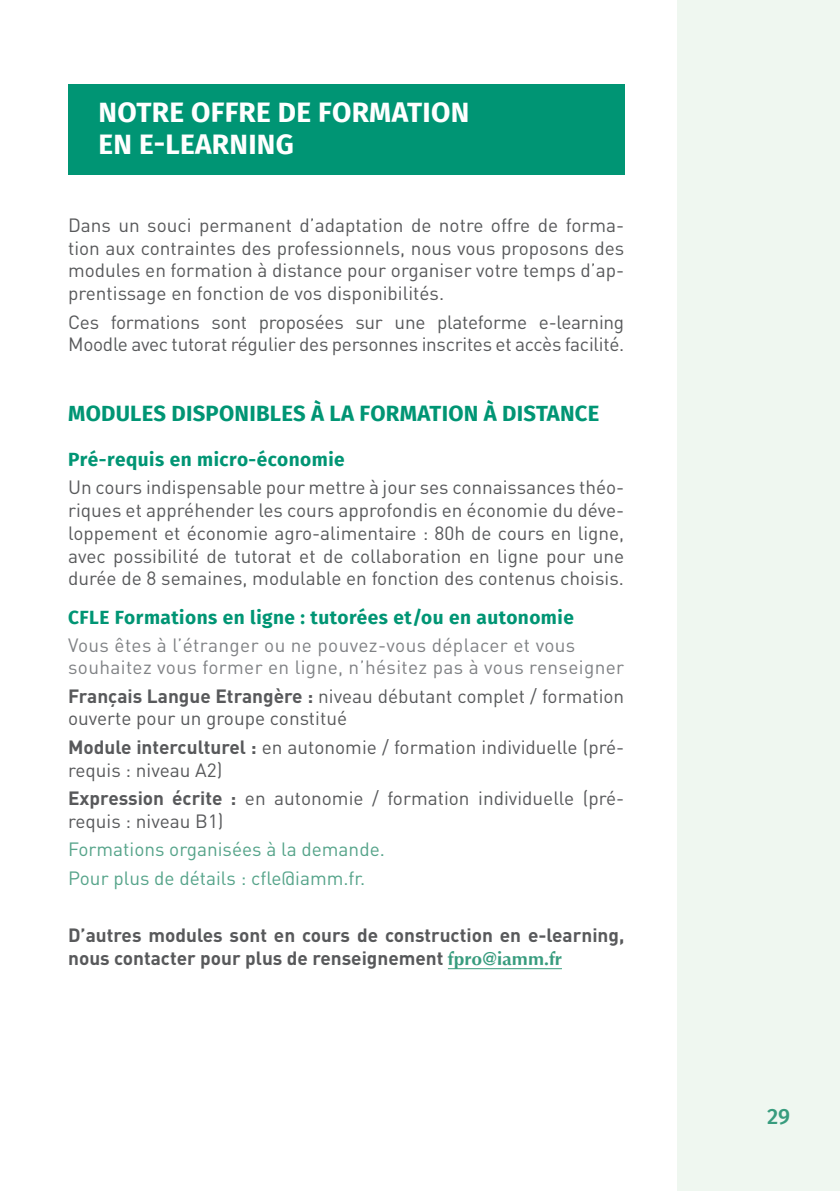
<style>
.page{position:relative;width:840px;height:1191px;background:#fff}
.page>*{position:absolute;margin:0;border:0;box-sizing:border-box;transform-origin:0 0}
.t1{font:700 28px/32px "Fira Sans";letter-spacing:.01em;color:#fff}
.t2{font:700 22px "Fira Sans";letter-spacing:.01em;color:#009574}
.t3{font:500 22px "Fira Sans";color:#389c7e}
.t4{font:19px/22.8px "DIN";color:#58595b}
.t5{font:19px/22px "DIN";letter-spacing:.02em;color:#808285}
.t6{font:700 19px/22.8px "DIN";color:#58595b}
.t7{font:700 19px "Fira Sans";letter-spacing:.025em;color:#009574}
.t8{font:19px/28.4px "DIN";color:#56a48a}
.s1{font-weight:700}
.s2{font-family:"Optimum";color:#389c7e}
</style>
<div class="page">
<div style="left:676px;top:0;width:163px;height:1191px;background:#eff7f0"></div>
<hr style="left:447px;top:968px;width:114px;height:1px;background:#389c7e">
<div style="left:68px;top:85px;width:556px;height:90px;background:#009574"></div>
<h1 class="t1" style="left:98px;top:94px;width:372px">NOTRE OFFRE DE FORMATION<br>EN E-LEARNING</h1>
<p class="t4" style="left:68px;top:213px;width:557px;text-align:justify">Dans un souci permanent d’adaptation de notre offre de forma&shy;tion aux contraintes des professionnels, nous vous proposons des modules en formation à distance pour organiser votre temps d’ap&shy;prentissage en fonction de vos disponibilités.</p>
<p class="t4" style="left:68px;top:310px;width:557px">Ces formations sont proposées sur une plateforme e-learning<br>Moodle avec tutorat régulier des personnes inscrites et accès facilité.</p>
<p class="t2" style="left:68px;top:395px;width:532px">MODULES DISPONIBLES À LA FORMATION À DISTANCE</p>
<p class="t7" style="left:68px;top:443px;width:278px">PRÉ-REQUIS EN MICRO-ÉCONOMIE</p>
<p class="t4" style="left:68px;top:475px;width:557px;text-align:justify">Un cours indispensable pour mettre à jour ses connaissances théo&shy;riques et appréhender les cours approfondis en économie du déve&shy;loppement et économie agro-alimentaire : 80h de cours en ligne, avec possibilité de tutorat et de collaboration en ligne pour une durée de 8 semaines, modulable en fonction des contenus choisis.</p>
<p class="t7" style="left:68px;top:602px;width:507px">CFLE FORMATIONS EN LIGNE : TUTORÉES ET/OU EN AUTONOMIE</p>
<p class="t5" style="left:68px;top:634px;width:557px">Vous êtes à l’étranger ou ne pouvez-vous déplacer et vous souhaitez vous former en ligne, n’hésitez pas à vous renseigner</p>
<p class="t4" style="left:68px;top:684px;width:557px"><span class="s1">Français Langue Etrangère :</span> niveau débutant complet / formation ouverte pour un groupe constitué</p>
<p class="t4" style="left:68px;top:735px;width:557px"><span class="s1">Module interculturel :</span> en autonomie / formation individuelle (pré&shy;requis : niveau A2)</p>
<p class="t4" style="left:68px;top:786px;width:557px"><span class="s1">Expression écrite :</span> en autonomie / formation individuelle (pré&shy;requis : niveau B1)</p>
<p class="t8" style="left:68px;top:835px;width:318px">Formations organisées à la demande.<br>Pour plus de détails : cfle@iamm.fr.</p>
<p class="t6" style="left:68px;top:922px;width:557px">D’autres modules sont en cours de construction en e-learning, nous contacter pour plus de renseignement <span class="s2">fpro@iamm.fr</span></p>
<p class="t3" style="left:766px;top:1098px;width:25px">29</p>
</div>
